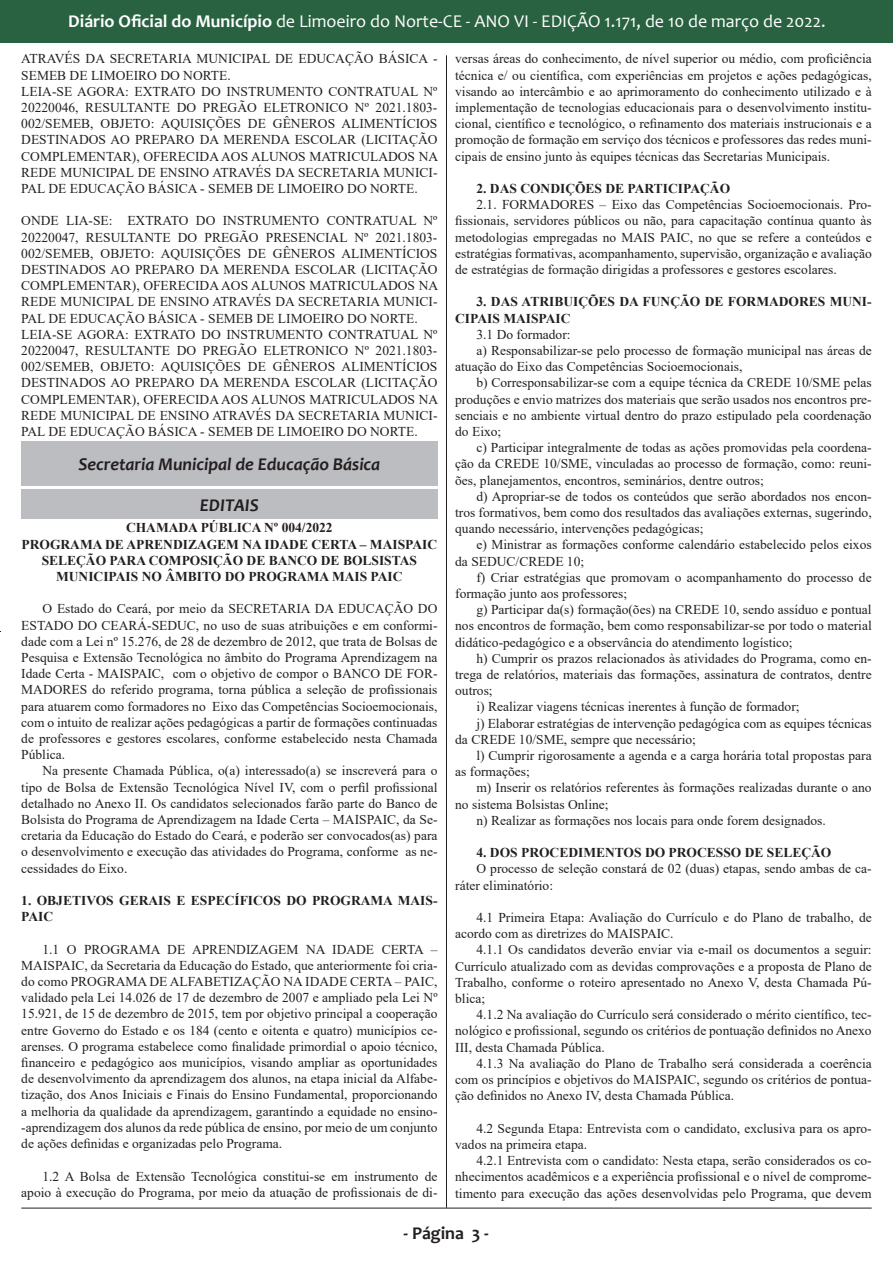
<style>
.page{position:relative;width:893px;height:1263px;background:#fff}
.page>*{position:absolute;margin:0;border:0;box-sizing:border-box;transform-origin:0 0}
.t1{font:18px "Candara";color:#fff}
.t2{font:italic 700 18px "Candara";color:#231f20}
.t3{font:700 18px "Candara";color:#231f20}
.t4{font:13.5px/16.2px "Times New Roman";color:#231f20;text-align:justify}
.t5{font:700 13.5px/16.2px "Times New Roman";color:#231f20}
.s1{font-weight:700}
</style>
<div class="page">
<div style="left:0;top:0;width:892px;height:42px;background:#286240"></div>
<hr style="left:446px;top:55px;width:1px;height:1153px;background:#231f20">
<hr style="left:21px;top:1208px;width:851px;height:1px;background:#231f20">
<div style="left:21px;top:441px;width:416px;height:44px;background:#bcbdc0"></div>
<div style="left:21px;top:490px;width:416px;height:29px;background:#bcbdc0"></div>
<h1 class="t1" style="left:68px;top:10px;width:759px"><span class="s1">Diário Oficial do Município</span> de Limoeiro do Norte-CE - ANO VI - EDIÇÃO 1.171, de 10 de março de 2022.</h1>
<p class="t4" style="left:21px;top:50px;width:418px">ATRAVÉS DA SECRETARIA MUNICIPAL DE EDUCAÇÃO BÁSICA -<br>SEMEB DE LIMOEIRO DO NORTE.</p>
<p class="t4" style="left:21px;top:83px;width:418px">LEIA-SE AGORA: EXTRATO DO INSTRUMENTO CONTRATUAL Nº 20220046, RESULTANTE DO PREGÃO ELETRONICO Nº 2021.1803- 002/SEMEB, OBJETO: AQUISIÇÕES DE GÊNEROS ALIMENTÍCIOS DESTINADOS AO PREPARO DA MERENDA ESCOLAR (LICITAÇÃO COMPLEMENTAR), OFERECIDA AOS ALUNOS MATRICULADOS NA REDE MUNICIPAL DE ENSINO ATRAVÉS DA SECRETARIA MUNICI-PAL DE EDUCAÇÃO BÁSICA - SEMEB DE LIMOEIRO DO NORTE.</p>
<p class="t4" style="left:21px;top:212px;width:418px">ONDE LIA-SE: EXTRATO DO INSTRUMENTO CONTRATUAL Nº 20220047, RESULTANTE DO PREGÃO PRESENCIAL Nº 2021.1803- 002/SEMEB, OBJETO: AQUISIÇÕES DE GÊNEROS ALIMENTÍCIOS DESTINADOS AO PREPARO DA MERENDA ESCOLAR (LICITAÇÃO COMPLEMENTAR), OFERECIDA AOS ALUNOS MATRICULADOS NA REDE MUNICIPAL DE ENSINO ATRAVÉS DA SECRETARIA MUNICI-PAL DE EDUCAÇÃO BÁSICA - SEMEB DE LIMOEIRO DO NORTE.</p>
<p class="t4" style="left:21px;top:326px;width:418px">LEIA-SE AGORA: EXTRATO DO INSTRUMENTO CONTRATUAL Nº 20220047, RESULTANTE DO PREGÃO ELETRONICO Nº 2021.1803- 002/SEMEB, OBJETO: AQUISIÇÕES DE GÊNEROS ALIMENTÍCIOS DESTINADOS AO PREPARO DA MERENDA ESCOLAR (LICITAÇÃO COMPLEMENTAR), OFERECIDA AOS ALUNOS MATRICULADOS NA REDE MUNICIPAL DE ENSINO ATRAVÉS DA SECRETARIA MUNICI-PAL DE EDUCAÇÃO BÁSICA - SEMEB DE LIMOEIRO DO NORTE.</p>
<p class="t2" style="left:78px;top:453px;width:303px">Secretaria Municipal de Educação Básica</p>
<p class="t2" style="left:200px;top:494px;width:60px">EDITAIS</p>
<p class="t5" style="left:126px;top:519px;width:208px">CHAMADA PÚBLICA Nº 004/2022</p>
<p class="t5" style="left:22px;top:536px;width:417px">PROGRAMA DE APRENDIZAGEM NA IDADE CERTA – MAISPAIC</p>
<p class="t5" style="left:42px;top:552px;width:377px">SELEÇÃO PARA COMPOSIÇÃO DE BANCO DE BOLSISTAS</p>
<p class="t5" style="left:56px;top:568px;width:348px">MUNICIPAIS NO ÂMBITO DO PROGRAMA MAIS PAIC</p>
<p class="t4" style="left:21px;top:600px;width:418px;text-indent:21px">O Estado do Ceará, por meio da SECRETARIA DA EDUCAÇÃO DO ESTADO DO CEARÁ-SEDUC, no uso de suas atribuições e em conformi&shy;dade com a Lei nº 15.276, de 28 de dezembro de 2012, que trata de Bolsas de Pesquisa e Extensão Tecnológica no âmbito do Programa Aprendizagem na Idade Certa - MAISPAIC, com o objetivo de compor o BANCO DE FOR-MADORES do referido programa, torna pública a seleção de profissionais para atuarem como formadores no Eixo das Competências Socioemocionais, com o intuito de realizar ações pedagógicas a partir de formações continuadas de professores e gestores escolares, conforme estabelecido nesta Chamada Pública.</p>
<p class="t4" style="left:21px;top:762px;width:418px;text-indent:21px">Na presente Chamada Pública, o(a) interessado(a) se inscreverá para o tipo de Bolsa de Extensão Tecnológica Nível IV, com o perfil profissional detalhado no Anexo II. Os candidatos selecionados farão parte do Banco de Bolsista do Programa de Aprendizagem na Idade Certa – MAISPAIC, da Se&shy;cretaria da Educação do Estado do Ceará, e poderão ser convocados(as) para o desenvolvimento e execução das atividades do Programa, conforme as ne&shy;cessidades do Eixo.</p>
<p class="t5" style="left:21px;top:892px;width:418px">1. OBJETIVOS GERAIS E ESPECÍFICOS DO PROGRAMA MAIS-<br>PAIC</p>
<p class="t4" style="left:21px;top:941px;width:418px;text-indent:21px">1.1 O PROGRAMA DE APRENDIZAGEM NA IDADE CERTA – MAISPAIC, da Secretaria da Educação do Estado, que anteriormente foi cria&shy;do como PROGRAMA DE ALFABETIZAÇÃO NA IDADE CERTA – PAIC, validado pela Lei 14.026 de 17 de dezembro de 2007 e ampliado pela Lei Nº 15.921, de 15 de dezembro de 2015, tem por objetivo principal a cooperação entre Governo do Estado e os 184 (cento e oitenta e quatro) municípios ce&shy;arenses. O programa estabelece como finalidade primordial o apoio técnico, financeiro e pedagógico aos municípios, visando ampliar as oportunidades de desenvolvimento da aprendizagem dos alunos, na etapa inicial da Alfabe&shy;tização, dos Anos Iniciais e Finais do Ensino Fundamental, proporcionando a melhoria da qualidade da aprendizagem, garantindo a equidade no ensino--aprendizagem dos alunos da rede pública de ensino, por meio de um conjunto de ações definidas e organizadas pelo Programa.</p>
<p class="t4" style="left:21px;top:1167px;width:418px;text-align:right">1.2 A Bolsa de Extensão Tecnológica constitui-se em instrumento de apoio à execução do Programa, por meio da atuação de profissionais de di-</p>
<p class="t4" style="left:455px;top:50px;width:418px">versas áreas do conhecimento, de nível superior ou médio, com proficiência técnica e/ ou científica, com experiências em projetos e ações pedagógicas, visando ao intercâmbio e ao aprimoramento do conhecimento utilizado e à implementação de tecnologias educacionais para o desenvolvimento institu&shy;cional, científico e tecnológico, o refinamento dos materiais instrucionais e a promoção de formação em serviço dos técnicos e professores das redes muni&shy;cipais de ensino junto às equipes técnicas das Secretarias Municipais.</p>
<p class="t5" style="left:476px;top:180px;width:255px">2. DAS CONDIÇÕES DE PARTICIPAÇÃO</p>
<p class="t4" style="left:455px;top:196px;width:418px;text-indent:21px">2.1. FORMADORES – Eixo das Competências Socioemocionais. Pro&shy;fissionais, servidores públicos ou não, para capacitação contínua quanto às metodologias empregadas no MAIS PAIC, no que se refere a conteúdos e estratégias formativas, acompanhamento, supervisão, organização e avaliação de estratégias de formação dirigidas a professores e gestores escolares.</p>
<p class="t5" style="left:455px;top:293px;width:418px;text-indent:21px">3. DAS ATRIBUIÇÕES DA FUNÇÃO DE FORMADORES MUNI-<br>CIPAIS MAISPAIC</p>
<p class="t4" style="left:476px;top:326px;width:96px">3.1 Do formador:</p>
<p class="t4" style="left:455px;top:342px;width:418px;text-indent:21px">a) Responsabilizar-se pelo processo de formação municipal nas áreas de atuação do Eixo das Competências Socioemocionais,</p>
<p class="t4" style="left:455px;top:374px;width:418px;text-indent:21px">b) Corresponsabilizar-se com a equipe técnica da CREDE 10/SME pelas produções e envio matrizes dos materiais que serão usados nos encontros pre&shy;senciais e no ambiente virtual dentro do prazo estipulado pela coordenação do Eixo;</p>
<p class="t4" style="left:455px;top:439px;width:418px;text-indent:21px">c) Participar integralmente de todas as ações promovidas pela coordena&shy;ção da CREDE 10/SME, vinculadas ao processo de formação, como: reuni&shy;ões, planejamentos, encontros, seminários, dentre outros;</p>
<p class="t4" style="left:455px;top:488px;width:418px;text-indent:21px">d) Apropriar-se de todos os conteúdos que serão abordados nos encon&shy;tros formativos, bem como dos resultados das avaliações externas, sugerindo, quando necessário, intervenções pedagógicas;</p>
<p class="t4" style="left:455px;top:536px;width:418px;text-indent:21px">e) Ministrar as formações conforme calendário estabelecido pelos eixos da SEDUC/CREDE 10;</p>
<p class="t4" style="left:455px;top:569px;width:418px;text-indent:21px">f) Criar estratégias que promovam o acompanhamento do processo de formação junto aos professores;</p>
<p class="t4" style="left:455px;top:601px;width:418px;text-indent:21px">g) Participar da(s) formação(ões) na CREDE 10, sendo assíduo e pontual nos encontros de formação, bem como responsabilizar-se por todo o material didático-pedagógico e a observância do atendimento logístico;</p>
<p class="t4" style="left:455px;top:650px;width:418px;text-indent:21px">h) Cumprir os prazos relacionados às atividades do Programa, como en&shy;trega de relatórios, materiais das formações, assinatura de contratos, dentre outros;</p>
<p class="t4" style="left:476px;top:698px;width:325px">i) Realizar viagens técnicas inerentes à função de formador;</p>
<p class="t4" style="left:455px;top:715px;width:418px;text-indent:21px">j) Elaborar estratégias de intervenção pedagógica com as equipes técnicas da CREDE 10/SME, sempre que necessário;</p>
<p class="t4" style="left:455px;top:747px;width:418px;text-indent:21px">l) Cumprir rigorosamente a agenda e a carga horária total propostas para as formações;</p>
<p class="t4" style="left:455px;top:779px;width:418px;text-indent:21px">m) Inserir os relatórios referentes às formações realizadas durante o ano no sistema Bolsistas Online;</p>
<p class="t4" style="left:476px;top:812px;width:351px">n) Realizar as formações nos locais para onde forem designados.</p>
<p class="t5" style="left:476px;top:844px;width:356px">4. DOS PROCEDIMENTOS DO PROCESSO DE SELEÇÃO</p>
<p class="t4" style="left:455px;top:860px;width:418px;text-indent:21px">O processo de seleção constará de 02 (duas) etapas, sendo ambas de ca&shy;ráter eliminatório:</p>
<p class="t4" style="left:455px;top:909px;width:418px;text-indent:21px">4.1 Primeira Etapa: Avaliação do Currículo e do Plano de trabalho, de acordo com as diretrizes do MAISPAIC.</p>
<p class="t4" style="left:455px;top:941px;width:418px;text-indent:21px">4.1.1 Os candidatos deverão enviar via e-mail os documentos a seguir:<br>Currículo atualizado com as devidas comprovações e a proposta de Plano de Trabalho, conforme o roteiro apresentado no Anexo V, desta Chamada Pú&shy;blica;</p>
<p class="t4" style="left:455px;top:1006px;width:418px;text-indent:21px">4.1.2 Na avaliação do Currículo será considerado o mérito científico, tec&shy;nológico e profissional, segundo os critérios de pontuação definidos no Anexo III, desta Chamada Pública.</p>
<p class="t4" style="left:455px;top:1055px;width:418px;text-indent:21px">4.1.3 Na avaliação do Plano de Trabalho será considerada a coerência com os princípios e objetivos do MAISPAIC, segundo os critérios de pontua&shy;ção definidos no Anexo IV, desta Chamada Pública.</p>
<p class="t4" style="left:455px;top:1120px;width:418px;text-indent:21px">4.2 Segunda Etapa: Entrevista com o candidato, exclusiva para os apro&shy;vados na primeira etapa.</p>
<p class="t4" style="left:455px;top:1152px;width:418px;text-indent:21px">4.2.1 Entrevista com o candidato: Nesta etapa, serão considerados os co&shy;nhecimentos acadêmicos e a experiência profissional e o nível de comprome&shy;timento para execução das ações desenvolvidas pelo Programa, que devem</p>
<h1 class="t3" style="left:404px;top:1222px;width:87px">- Página 3 -</h1>
</div>
